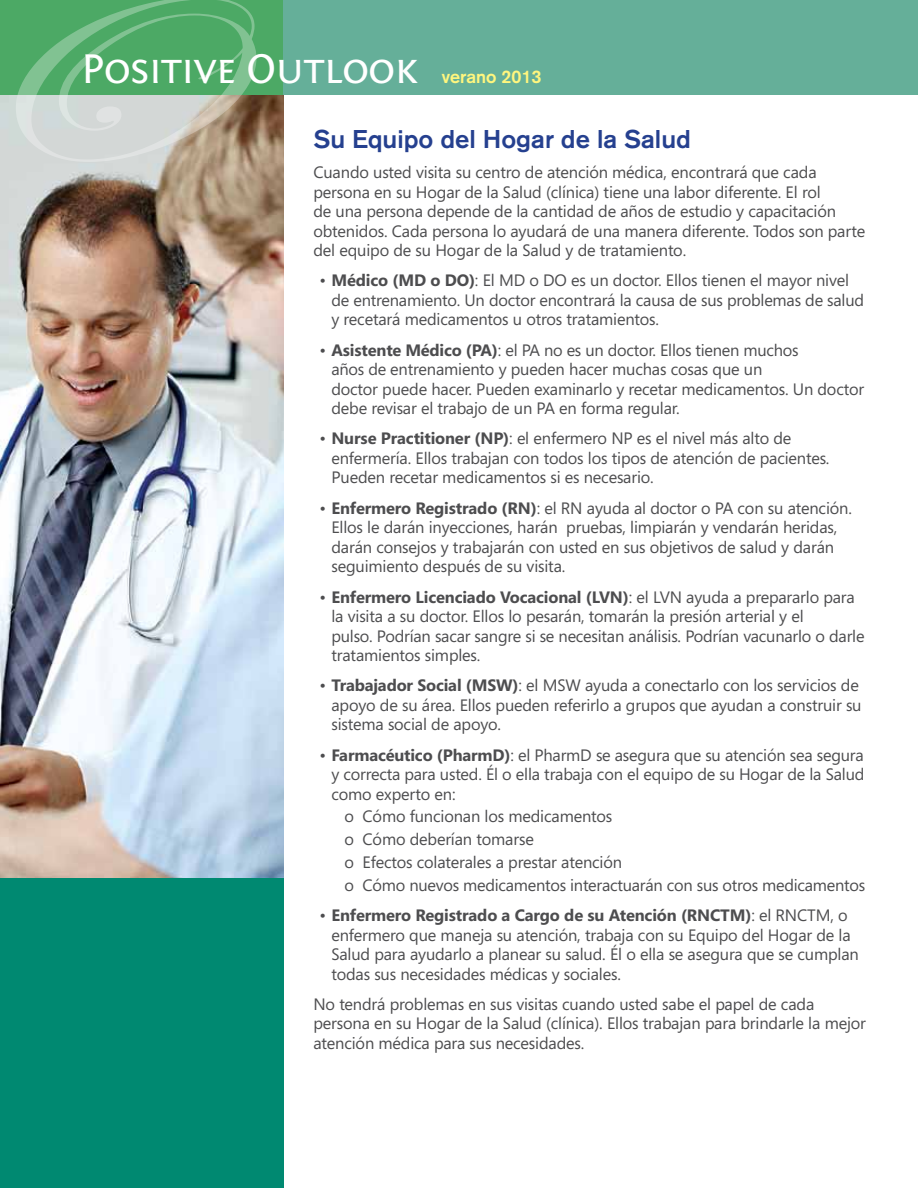
<style>
.page{position:relative;width:918px;height:1188px;background:#fff}
.page>*{position:absolute;margin:0;border:0;box-sizing:border-box;transform-origin:0 0}
.t1{font:43.5px "Fontin Sans Small Caps";letter-spacing:-.02em;color:#fff}
.t2{font:500 25.5px "Akzidenz Grotesk BE";color:#25408f}
.t3{font:700 18px "Akzidenz Grotesk";color:#fff67e}
.t4{font:16.5px/19.5px "Segoe";letter-spacing:-.01em;color:#4d4d4f}
.s1{font-weight:700}
</style>
<div class="page">
<div style="left:0;top:468px;width:284px;height:720px;background:#008971"></div>
<img style="left:0;top:94px;width:284px;height:784px">
<div style="left:0;top:0;width:325px;height:94px;background:#4ca965"></div>
<svg style="left:16px;top:0;width:240px;height:162px"></svg>
<div style="left:284px;top:0;width:634px;height:94px;background:#65af99"></div>
<h1 class="t1" style="left:81px;top:45px;width:339px">Positive Outlook</h1>
<p class="t3" style="left:442px;top:66px;width:101px">verano 2013</p>
<h2 class="t2" style="left:313px;top:123px;width:379px">Su Equipo del Hogar de la Salud</h2>
<p class="t4" style="left:313px;top:162px;width:553px">Cuando usted visita su centro de atención médica, encontrará que cada persona en su Hogar de la Salud (clínica) tiene una labor diferente. El rol<br>de una persona depende de la cantidad de años de estudio y capacitación obtenidos. Cada persona lo ayudará de una manera diferente. Todos son parte del equipo de su Hogar de la Salud y de tratamiento.</p>
<p class="t4" style="left:331px;top:270px;width:534px;text-indent:-12px">• <span class="s1">Médico (MD o DO)</span>: El MD o DO es un doctor. Ellos tienen el mayor nivel de entrenamiento. Un doctor encontrará la causa de sus problemas de salud y recetará medicamentos u otros tratamientos.</p>
<p class="t4" style="left:331px;top:340px;width:534px;text-indent:-12px">• <span class="s1">Asistente Médico (PA)</span>: el PA no es un doctor. Ellos tienen muchos<br>años de entrenamiento y pueden hacer muchas cosas que un<br>doctor puede hacer. Pueden examinarlo y recetar medicamentos. Un doctor debe revisar el trabajo de un PA en forma regular.</p>
<p class="t4" style="left:331px;top:428px;width:500px;text-indent:-12px">• <span class="s1">Nurse Practitioner (NP)</span>: el enfermero NP es el nivel más alto de enfermería. Ellos trabajan con todos los tipos de atención de pacientes.<br>Pueden recetar medicamentos si es necesario.</p>
<p class="t4" style="left:331px;top:498px;width:522px;text-indent:-12px">• <span class="s1">Enfermero Registrado (RN)</span>: el RN ayuda al doctor o PA con su atención.<br>Ellos le darán inyecciones, harán pruebas, limpiarán y vendarán heridas, darán consejos y trabajarán con usted en sus objetivos de salud y darán seguimiento después de su visita.</p>
<p class="t4" style="left:331px;top:587px;width:535px;text-indent:-12px">• <span class="s1">Enfermero Licenciado Vocacional (LVN)</span>: el LVN ayuda a prepararlo para la visita a su doctor. Ellos lo pesarán, tomarán la presión arterial y el<br>pulso. Podrían sacar sangre si se necesitan análisis. Podrían vacunarlo o darle tratamientos simples.</p>
<p class="t4" style="left:331px;top:675px;width:532px;text-indent:-12px">• <span class="s1">Trabajador Social (MSW)</span>: el MSW ayuda a conectarlo con los servicios de apoyo de su área. Ellos pueden referirlo a grupos que ayudan a construir su sistema social de apoyo.</p>
<p class="t4" style="left:331px;top:745px;width:535px;text-align:justify;text-indent:-12px">• <span class="s1">Farmacéutico (PharmD)</span>: el PharmD se asegura que su atención sea segura y correcta para usted. Él o ella trabaja con el equipo de su Hogar de la Salud como experto en:</p>
<p class="t4" style="left:345px;top:805px;width:522px;line-height:22.8px">o Cómo funcionan los medicamentos<br>o Cómo deberían tomarse<br>o Efectos colaterales a prestar atención<br>o Cómo nuevos medicamentos interactuarán con sus otros medicamentos</p>
<p class="t4" style="left:331px;top:905px;width:529px;text-indent:-12px">• <span class="s1">Enfermero Registrado a Cargo de su Atención (RNCTM)</span>: el RNCTM, o enfermero que maneja su atención, trabaja con su Equipo del Hogar de la Salud para ayudarlo a planear su salud. Él o ella se asegura que se cumplan todas sus necesidades médicas y sociales.</p>
<p class="t4" style="left:313px;top:994px;width:554px">No tendrá problemas en sus visitas cuando usted sabe el papel de cada persona en su Hogar de la Salud (clínica). Ellos trabajan para brindarle la mejor atención médica para sus necesidades.</p>
</div>
